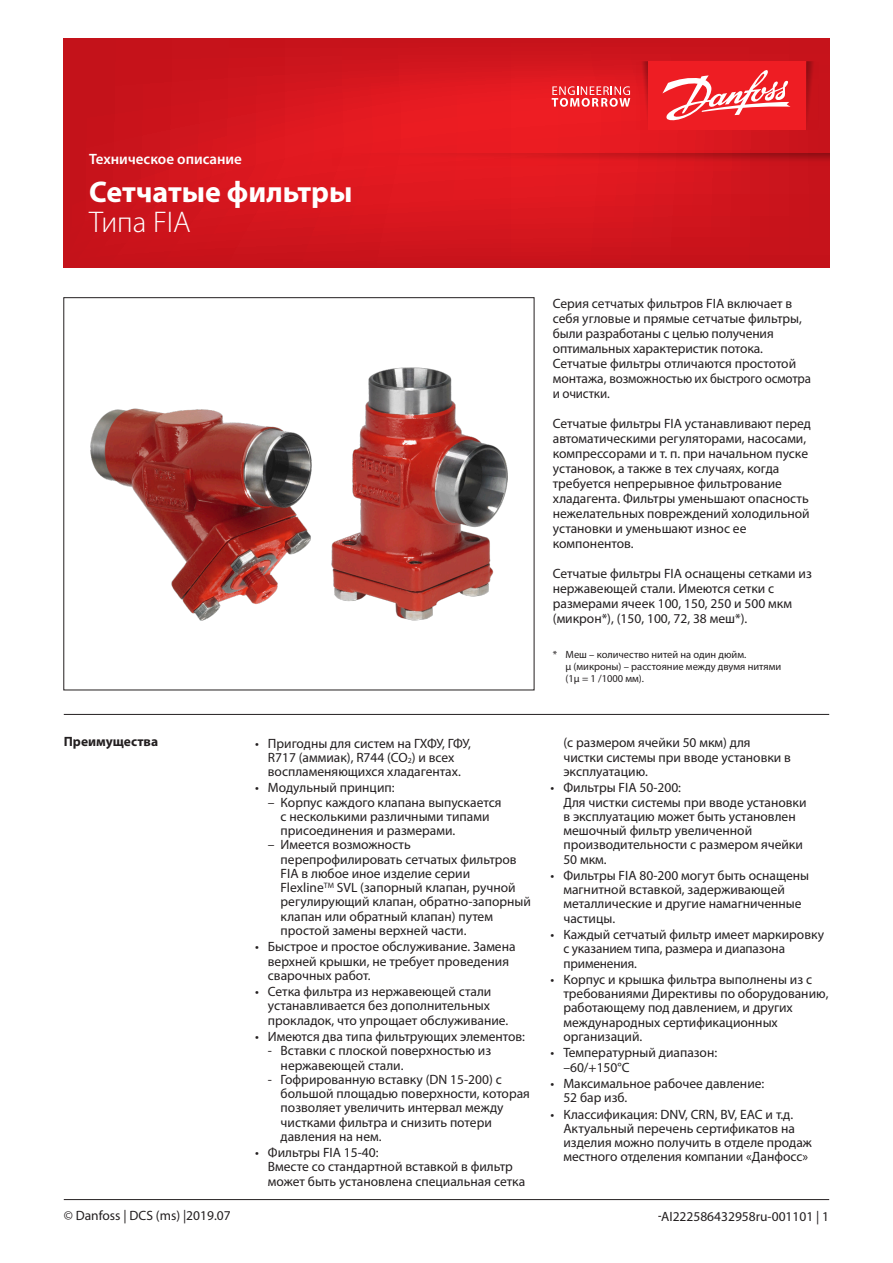
<style>
.page{position:relative;width:893px;height:1263px;background:#fff}
.page>*{position:absolute;margin:0;border:0;box-sizing:border-box;transform-origin:0 0}
.t1{font:700 30px "Myriad Pro";color:#fff}
.t2{font:300 30px "Myriad Pro";color:#fff}
.t3{font:600 15px "Myriad Pro";color:#fff}
.Normtext{font:13.5px/14.2px "Myriad Pro";color:#231f20}
.Normtext__bold{font:700 13.5px "Myriad Pro";color:#231f20}
.Footnote{font:10.5px "Myriad Pro";color:#231f20}
</style>
<div class="page">
<hr style="left:64px;top:714px;width:765px;height:1px;background:#231f20">
<img style="left:91px;top:367px;width:416px;height:253px">
<svg style="left:64px;top:38px;width:765px;height:230px;background:#d3151d"></svg>
<svg style="left:806px;top:61px;width:13px;height:69px"></svg>
<svg style="left:636px;top:61px;width:12px;height:69px"></svg>
<div style="left:648px;top:61px;width:158px;height:69px;background:#ee1d23"></div>
<svg style="left:552px;top:86px;width:78px;height:21px;background:#f0696d"></svg>
<svg style="left:662px;top:70px;width:128px;height:51px"></svg>
<svg style="left:332px;top:153px;width:497px;height:13px;background:#d4171d"></svg>
<hr style="left:64px;top:1199px;width:765px;height:1px;background:#231f20">
<p class="t3" style="left:89px;top:151px;width:154px">Техническое описание</p>
<h1 class="t1" style="left:89px;top:175px;width:265px">Сетчатые фильтры</h1>
<h1 class="t2" style="left:89px;top:206px;width:103px">Типа FIA</h1>
<p class="Normtext__bold" style="left:64px;top:734px;width:96px">Преимущества</p>
<p class="Normtext" style="left:553px;top:296px;width:260px;line-height:15px">Серия сетчатых фильтров FIA включает в себя угловые и прямые сетчатые фильтры, были разработаны с целью получения оптимальных характеристик потока.<br>Сетчатые фильтры отличаются простотой монтажа, возможностью их быстрого осмотра и очистки.</p>
<p class="Normtext" style="left:553px;top:416px;width:260px;line-height:15px">Сетчатые фильтры FIA устанавливают перед автоматическими регуляторами, насосами, компрессорами и т. п. при начальном пуске установок, а также в тех случаях, когда требуется непрерывное фильтрование хладагента. Фильтры уменьшают опасность нежелательных повреждений холодильной установки и уменьшают износ ее компонентов.</p>
<p class="Normtext" style="left:553px;top:566px;width:261px;line-height:15px">Сетчатые фильтры FIA оснащены сетками из нержавеющей стали. Имеются сетки с размерами ячеек 100, 150, 250 и 500 мкм (микрон*), (150, 100, 72, 38 меш*).</p>
<p class="Footnote" style="left:553px;top:649px;width:195px">* Меш – количество нитей на один дюйм.</p>
<p class="Footnote" style="left:566px;top:661px;width:217px">μ (микроны) – расстояние между двумя нитями</p>
<p class="Footnote" style="left:566px;top:673px;width:80px">(1μ = 1 /1000 мм).</p>
<p class="Normtext" style="left:255px;top:736px;width:217px;text-align:center">• Пригодны для систем на ГХФУ, ГФУ,<br>R717 (аммиак), R744 (CO<sub>2</sub>) и всех воспламеняющихся хладагентах.</p>
<p class="Normtext" style="left:255px;top:781px;width:141px">• Модульный принцип:</p>
<p class="Normtext" style="left:281px;top:795px;width:222px;text-indent:-13px">– Корпус каждого клапана выпускается с несколькими различными типами присоединения и размерами.</p>
<p class="Normtext" style="left:281px;top:838px;width:252px;text-indent:-13px">– Имеется возможность перепрофилировать сетчатых фильтров FIA в любое иное изделие серии<br>Flexline<sup>TM</sup> SVL (запорный клапан, ручной регулирующий клапан, обратно-запорный клапан или обратный клапан) путем простой замены верхней части.</p>
<p class="Normtext" style="left:268px;top:940px;width:249px;text-indent:-13px">• Быстрое и простое обслуживание. Замена верхней крышки, не требует проведения сварочных работ.</p>
<p class="Normtext" style="left:268px;top:985px;width:242px;text-indent:-13px">• Сетка фильтра из нержавеющей стали устанавливается без дополнительных прокладок, что упрощает обслуживание.</p>
<p class="Normtext" style="left:255px;top:1030px;width:271px">• Имеются два типа фильтрующих элементов:</p>
<p class="Normtext" style="left:281px;top:1044px;width:212px;text-indent:-13px">- Вставки с плоской поверхностью из нержавеющей стали.</p>
<p class="Normtext" style="left:281px;top:1072px;width:251px;text-indent:-13px">- Гофрированную вставку (DN 15-200) с большой площадью поверхности, которая позволяет увеличить интервал между чистками фильтра и снизить потери давления на нем.</p>
<p class="Normtext" style="left:268px;top:1146px;width:259px;text-indent:-13px">• Фильтры FIA 15-40:<br>Вместе со стандартной вставкой в фильтр может быть установлена специальная сетка</p>
<p class="Normtext" style="left:563px;top:736px;width:229px">(с размером ячейки 50 мкм) для чистки системы при вводе установки в эксплуатацию.</p>
<p class="Normtext" style="left:563px;top:781px;width:245px;text-indent:-13px">• Фильтры FIA 50-200:<br>Для чистки системы при вводе установки в эксплуатацию может быть установлен мешочный фильтр увеличенной производительности с размером ячейки<br>50 мкм.</p>
<p class="Normtext" style="left:563px;top:868px;width:247px;text-indent:-13px">• Фильтры FIA 80-200 могут быть оснащены магнитной вставкой, задерживающей металлические и другие намагниченные частицы.</p>
<p class="Normtext" style="left:563px;top:928px;width:262px;text-indent:-13px">• Каждый сетчатый фильтр имеет маркировку с указанием типа, размера и диапазона применения.</p>
<p class="Normtext" style="left:563px;top:972px;width:267px;text-indent:-13px">• Корпус и крышка фильтра выполнены из с требованиями Директивы по оборудованию, работающему под давлением, и других международных сертификационных организаций.</p>
<p class="Normtext" style="left:563px;top:1046px;width:155px;text-indent:-13px">• Температурный диапазон: –60/+150°C</p>
<p class="Normtext" style="left:563px;top:1076px;width:202px;text-indent:-13px">• Максимальное рабочее давление:<br>52 бар изб.</p>
<p class="Normtext" style="left:563px;top:1107px;width:250px;text-indent:-13px">• Классификация: DNV, CRN, BV, EAC и т.д.<br>Актуальный перечень сертификатов на изделия можно получить в отделе продаж местного отделения компании «Данфосс»</p>
<p class="Normtext" style="left:64px;top:1209px;width:168px">© Danfoss | DCS (ms) |2019.07</p>
<p class="Normtext" style="left:661px;top:1209px;width:170px">AI222586432958ru-001101 | 1</p>
</div>
